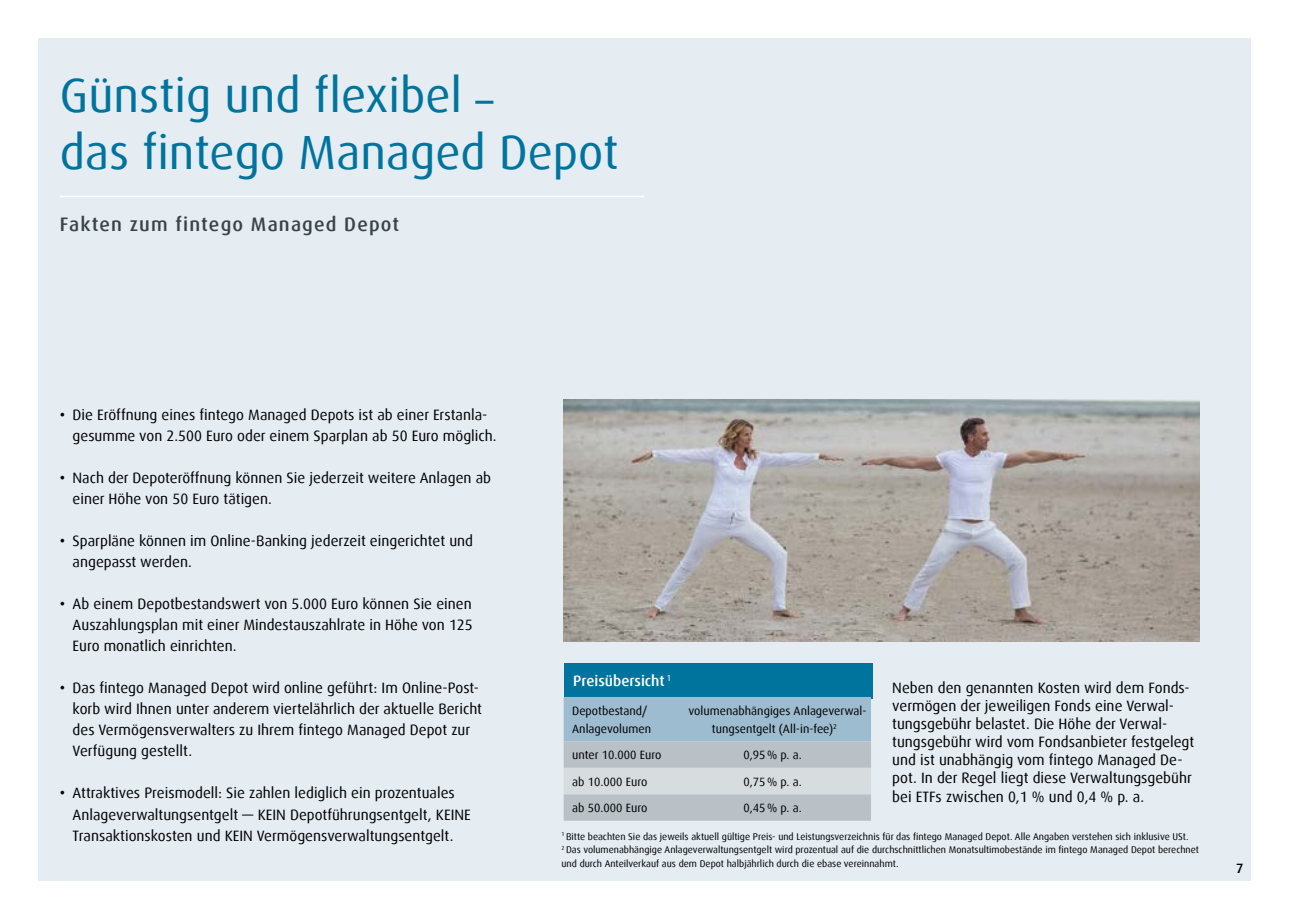
<style>
.page{position:relative;width:1289px;height:919px;background:#fff}
.page>*{position:absolute;margin:0;border:0;box-sizing:border-box;transform-origin:0 0}
.t1{font:48px/57px "Dax";color:#00749d}
.t2{font:500 19.5px "Dax";letter-spacing:.06em;color:#394448}
.t3{font:15px/21px "Dax";color:#000}
.t4{font:500 15px "Dax";color:#fff}
.t5{font:500 13.5px "Dax";color:#000}
.t6{font:12px/18px "Dax";color:#000}
.t7{font:9.75px/13.5px "Dax";color:#000}
.s1{font-weight:500}
</style>
<div class="page">
<div style="left:38px;top:38px;width:1212px;height:842px;background:#e5ecf2"></div>
<div style="left:563px;top:663px;width:309px;height:35px;background:#00749d"></div>
<svg style="left:563px;top:697px;width:308px;height:123px;background:#b5c5cf"></svg>
<hr style="left:60px;top:196px;width:584px;height:1px;background:#fff">
<img style="left:563px;top:399px;width:636px;height:242px">
<h1 class="t1" style="left:60px;top:68px;width:560px">Günstig und flexibel –<br>das fintego Managed Depot</h1>
<h2 class="t2" style="left:60px;top:213px;width:341px">Fakten zum fintego Managed Depot</h2>
<p class="t3" style="left:73px;top:404px;width:425px;text-indent:-13px"><span class="s1">•</span> Die Eröffnung eines fintego Managed Depots ist ab einer Erstanla&shy;gesumme von 2.500 Euro oder einem Sparplan ab 50 Euro möglich.</p>
<p class="t3" style="left:73px;top:467px;width:420px;text-indent:-13px"><span class="s1">•</span> Nach der Depoteröffnung können Sie jederzeit weitere Anlagen ab einer Höhe von 50 Euro tätigen.</p>
<p class="t3" style="left:73px;top:530px;width:402px;text-indent:-13px"><span class="s1">•</span> Sparpläne können im Online-Banking jederzeit eingerichtet und angepasst werden.</p>
<p class="t3" style="left:73px;top:593px;width:401px;text-align:justify;text-indent:-13px"><span class="s1">•</span> Ab einem Depotbestandswert von 5.000 Euro können Sie einen Auszahlungsplan mit einer Mindestauszahlrate in Höhe von 125<br>Euro monatlich einrichten.</p>
<p class="t3" style="left:73px;top:677px;width:411px;text-indent:-13px"><span class="s1">•</span> Das fintego Managed Depot wird online geführt: Im Online-Post&shy;korb wird Ihnen unter anderem viertelährlich der aktuelle Bericht des Vermögensverwalters zu Ihrem fintego Managed Depot zur Verfügung gestellt.</p>
<p class="t3" style="left:73px;top:782px;width:400px;text-indent:-13px"><span class="s1">•</span> Attraktives Preismodell: Sie zahlen lediglich ein prozentuales<br>Anlageverwaltungsentgelt — KEIN Depotführungsentgelt, KEINE<br>Transaktionskosten und KEIN Vermögensverwaltungsentgelt.</p>
<p class="t4" style="left:573px;top:672px;width:99px">Preisübersicht <sup>1</sup></p>
<p class="t6" style="left:572px;top:701px;width:80px">Depotbestand/<br>Anlagevolumen</p>
<p class="t6" style="left:688px;top:701px;width:179px;text-align:center">volumenabhängiges Anlageverwal&shy;tungsentgelt (All-in-fee)<sup>2</sup></p>
<p class="t6" style="left:572px;top:746px;width:91px">unter 10.000 Euro</p>
<p class="t6" style="left:743px;top:746px;width:60px">0,95% p. a.</p>
<p class="t6" style="left:572px;top:772px;width:77px">ab 10.000 Euro</p>
<p class="t6" style="left:743px;top:772px;width:60px">0,75% p. a.</p>
<p class="t6" style="left:572px;top:799px;width:77px">ab 50.000 Euro</p>
<p class="t6" style="left:743px;top:799px;width:60px">0,45% p. a.</p>
<p class="t3" style="left:892px;top:679px;width:303px;line-height:18px">Neben den genannten Kosten wird dem Fonds&shy;vermögen der jeweiligen Fonds eine Verwal&shy;tungsgebühr belastet. Die Höhe der Verwal&shy;tungsgebühr wird vom Fondsanbieter festgelegt und ist unabhängig vom fintego Managed De&shy;pot. In der Regel liegt diese Verwaltungsgebühr bei ETFs zwischen 0,1 % und 0,4 % p. a.</p>
<p class="t7" style="left:561px;top:829px;width:639px"><sup>1</sup> Bitte beachten Sie das jeweils aktuell gültige Preis- und Leistungsverzeichnis für das fintego Managed Depot. Alle Angaben verstehen sich inklusive USt.<br><sup>2</sup> Das volumenabhängige Anlageverwaltungsentgelt wird prozentual auf die durchschnittlichen Monatsultimobestände im fintego Managed Depot berechnet und durch Anteilverkauf aus dem Depot halbjährlich durch die ebase vereinnahmt.</p>
<p class="t5" style="left:1235px;top:860px;width:9px">7</p>
</div>
